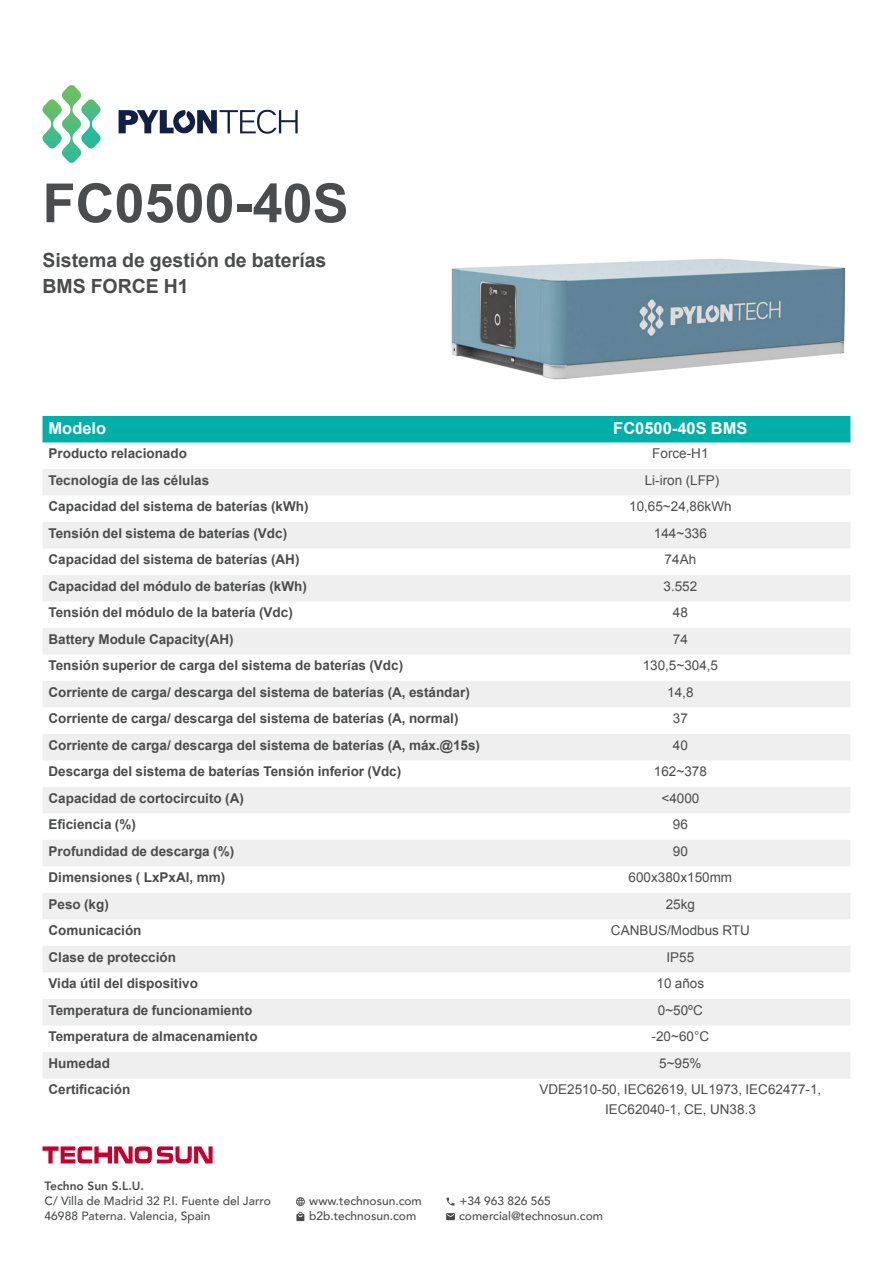
<style>
.page{position:relative;width:893px;height:1263px;background:#fff}
.page>*{position:absolute;margin:0;border:0;box-sizing:border-box;transform-origin:0 0}
.Texto_-_gris{font:700 54px "Arial";color:#4b4c4d}
.Texto_-_gris-2{font:700 19.5px "Arial";color:#4b4c4d}
.Texto_-_gris-3{font:700 16.5px "Arial";color:#fff}
.Texto_-_gris-4{font:700 13.5px "Arial";color:#4b4c4d}
.Texto_-_gris-5{font:13.5px/19.5px "Arial";color:#4b4c4d;text-align:center}
.Estilo_de_párrafo_1{font:500 12px/15px "Avenir";color:#4b4c4d}
.Estilo_de_párrafo_1-2{font:800 12px "Avenir";color:#4b4c4d}
</style>
<div class="page">
<svg style="left:43px;top:1146px;width:170px;height:17px"></svg>
<svg style="left:447px;top:1198px;width:7px;height:7px"></svg>
<svg style="left:446px;top:1213px;width:9px;height:7px"></svg>
<svg style="left:296px;top:1197px;width:9px;height:9px"></svg>
<svg style="left:297px;top:1211px;width:8px;height:11px"></svg>
<svg style="left:296px;top:1212px;width:8px;height:9px"></svg>
<svg style="left:119px;top:110px;width:179px;height:24px"></svg>
<svg style="left:43px;top:85px;width:58px;height:78px"></svg>
<img style="left:451px;top:258px;width:395px;height:122px">
<div style="left:43px;top:416px;width:807px;height:26px;background:#00b0a8"></div>
<svg style="left:43px;top:469px;width:807px;height:609px;fill:#efefef"></svg>
<p class="Texto_-_gris" style="left:43px;top:168px;width:308px">FC0500-40S</p>
<p class="Texto_-_gris-2" style="left:43px;top:248px;width:285px">Sistema de gestión de baterías</p>
<p class="Texto_-_gris-2" style="left:43px;top:273px;width:148px">BMS FORCE H1</p>
<p class="Texto_-_gris-3" style="left:49px;top:417px;width:59px">Modelo</p>
<p class="Texto_-_gris-3" style="left:613px;top:417px;width:136px">FC0500-40S BMS</p>
<p class="Texto_-_gris-4" style="left:49px;top:445px;width:140px">Producto relacionado</p>
<p class="Texto_-_gris-5" style="left:652px;top:444px;width:58px">Force-H1</p>
<p class="Texto_-_gris-4" style="left:49px;top:471px;width:162px">Tecnología de las células</p>
<p class="Texto_-_gris-5" style="left:645px;top:470px;width:76px">Li-iron (LFP)</p>
<p class="Texto_-_gris-4" style="left:49px;top:498px;width:261px">Capacidad del sistema de baterías (kWh)</p>
<p class="Texto_-_gris-5" style="left:629px;top:497px;width:104px">10,65~24,86kWh</p>
<p class="Texto_-_gris-4" style="left:49px;top:524px;width:240px">Tensión del sistema de baterías (Vdc)</p>
<p class="Texto_-_gris-5" style="left:654px;top:523px;width:54px">144~336</p>
<p class="Texto_-_gris-4" style="left:49px;top:551px;width:252px">Capacidad del sistema de baterías (AH)</p>
<p class="Texto_-_gris-5" style="left:665px;top:550px;width:33px">74Ah</p>
<p class="Texto_-_gris-4" style="left:49px;top:577px;width:260px">Capacidad del módulo de baterías (kWh)</p>
<p class="Texto_-_gris-5" style="left:663px;top:576px;width:35px">3.552</p>
<p class="Texto_-_gris-4" style="left:49px;top:604px;width:246px">Tensión del módulo de la batería (Vdc)</p>
<p class="Texto_-_gris-5" style="left:673px;top:603px;width:17px">48</p>
<p class="Texto_-_gris-4" style="left:49px;top:630px;width:187px">Battery Module Capacity(AH)</p>
<p class="Texto_-_gris-5" style="left:673px;top:629px;width:17px">74</p>
<p class="Texto_-_gris-4" style="left:49px;top:657px;width:356px">Tensión superior de carga del sistema de baterías (Vdc)</p>
<p class="Texto_-_gris-5" style="left:643px;top:656px;width:77px">130,5~304,5</p>
<p class="Texto_-_gris-4" style="left:49px;top:683px;width:423px">Corriente de carga/ descarga del sistema de baterías (A, estándar)</p>
<p class="Texto_-_gris-5" style="left:667px;top:682px;width:28px">14,8</p>
<p class="Texto_-_gris-4" style="left:49px;top:710px;width:412px">Corriente de carga/ descarga del sistema de baterías (A, normal)</p>
<p class="Texto_-_gris-5" style="left:673px;top:709px;width:17px">37</p>
<p class="Texto_-_gris-4" style="left:49px;top:736px;width:433px">Corriente de carga/ descarga del sistema de baterías (A, máx.@15s)</p>
<p class="Texto_-_gris-5" style="left:673px;top:735px;width:17px">40</p>
<p class="Texto_-_gris-4" style="left:49px;top:762px;width:354px">Descarga del sistema de baterías Tensión inferior (Vdc)</p>
<p class="Texto_-_gris-5" style="left:654px;top:762px;width:54px">162~378</p>
<p class="Texto_-_gris-4" style="left:49px;top:789px;width:197px">Capacidad de cortocircuito (A)</p>
<p class="Texto_-_gris-5" style="left:661px;top:788px;width:39px">&lt;4000</p>
<p class="Texto_-_gris-4" style="left:49px;top:815px;width:89px">Eficiencia (%)</p>
<p class="Texto_-_gris-5" style="left:673px;top:815px;width:17px">96</p>
<p class="Texto_-_gris-4" style="left:49px;top:842px;width:187px">Profundidad de descarga (%)</p>
<p class="Texto_-_gris-5" style="left:673px;top:841px;width:17px">90</p>
<p class="Texto_-_gris-4" style="left:49px;top:868px;width:178px">Dimensiones ( LxPxAl, mm)</p>
<p class="Texto_-_gris-5" style="left:629px;top:868px;width:105px">600x380x150mm</p>
<p class="Texto_-_gris-4" style="left:49px;top:895px;width:62px">Peso (kg)</p>
<p class="Texto_-_gris-5" style="left:666px;top:894px;width:31px">25kg</p>
<p class="Texto_-_gris-4" style="left:49px;top:921px;width:95px">Comunicación</p>
<p class="Texto_-_gris-5" style="left:611px;top:921px;width:140px">CANBUS/Modbus RTU</p>
<p class="Texto_-_gris-4" style="left:49px;top:948px;width:129px">Clase de protección</p>
<p class="Texto_-_gris-5" style="left:666px;top:947px;width:29px">IP55</p>
<p class="Texto_-_gris-4" style="left:49px;top:974px;width:151px">Vida útil del dispositivo</p>
<p class="Texto_-_gris-5" style="left:657px;top:974px;width:49px">10 años</p>
<p class="Texto_-_gris-4" style="left:49px;top:1001px;width:205px">Temperatura de funcionamiento</p>
<p class="Texto_-_gris-5" style="left:658px;top:1000px;width:47px">0~50ºC</p>
<p class="Texto_-_gris-4" style="left:49px;top:1028px;width:211px">Temperatura de almacenamiento</p>
<p class="Texto_-_gris-5" style="left:652px;top:1027px;width:59px">-20~60°C</p>
<p class="Texto_-_gris-4" style="left:49px;top:1054px;width:63px">Humedad</p>
<p class="Texto_-_gris-5" style="left:659px;top:1053px;width:44px">5~95%</p>
<p class="Texto_-_gris-4" style="left:49px;top:1081px;width:83px">Certificación</p>
<p class="Texto_-_gris-5" style="left:539px;top:1080px;width:283px">VDE2510-50, IEC62619, UL1973, IEC62477-1,<br>IEC62040-1, CE, UN38.3</p>
<p class="Estilo_de_párrafo_1-2" style="left:45px;top:1177px;width:101px">Techno Sun S.L.U.</p>
<p class="Estilo_de_párrafo_1" style="left:45px;top:1193px;width:228px">C/ Villa de Madrid 32 P.I. Fuente del Jarro<br>46988 Paterna. Valencia, Spain</p>
<p class="Estilo_de_párrafo_1" style="left:459px;top:1193px;width:93px">+34 963 826 565</p>
<p class="Estilo_de_párrafo_1" style="left:309px;top:1193px;width:114px">www.technosun.com</p>
<p class="Estilo_de_párrafo_1" style="left:309px;top:1208px;width:109px">b2b.technosun.com</p>
<p class="Estilo_de_párrafo_1" style="left:459px;top:1208px;width:145px">comercial@technosun.com</p>
</div>
